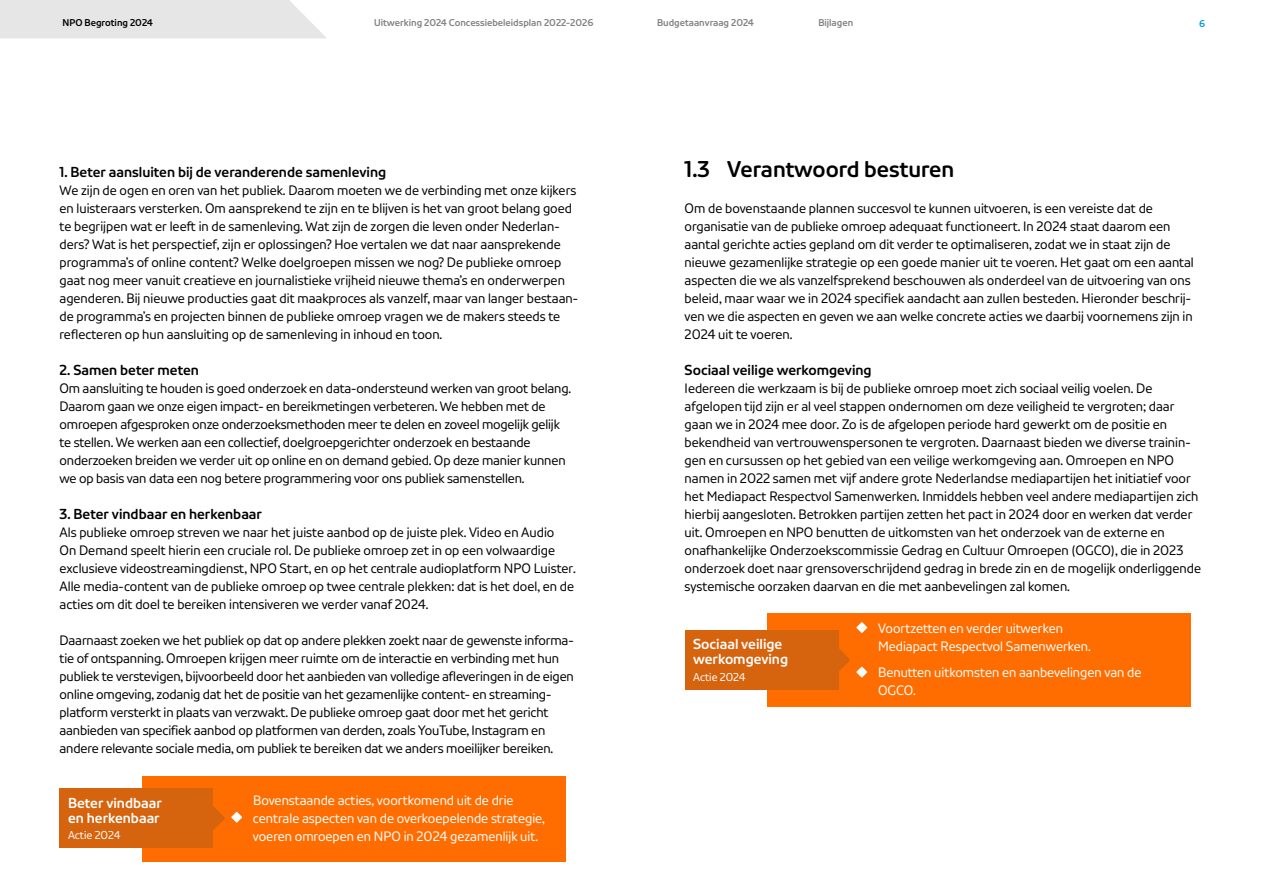
<style>
.page{position:relative;width:1263px;height:893px;background:#fff}
.page>*{position:absolute;margin:0;border:0;box-sizing:border-box;transform-origin:0 0}
.t1{font:700 22.5px "NPO Sans";color:#000}
.t2{font:700 14.25px "NPO Sans";color:#000}
.t3{font:700 14.25px/15px "NPO Sans";color:#fff}
.t4{font:13.5px/18px "NPO Sans";color:#000}
.t5{font:13.5px/18px "NPO Sans";color:#fff}
.t6{font:11.25px "NPO Sans";color:#fff}
.t7{font:700 9.75px "NPO Sans";color:#808285}
.t8{font:700 9.75px "NPO Sans";color:#000}
.t9{font:700 9.75px "NPO Sans";color:#009cdd}
</style>
<div class="page">
<div style="left:142px;top:776px;width:423px;height:85px;background:#ff6d00"></div>
<svg style="left:231px;top:812px;width:11px;height:11px"></svg>
<svg style="left:213px;top:806px;width:12px;height:24px"></svg>
<div style="left:60px;top:789px;width:153px;height:59px;background:#d6630e"></div>
<div style="left:767px;top:613px;width:423px;height:94px;background:#ff6d00"></div>
<svg style="left:856px;top:622px;width:11px;height:11px"></svg>
<svg style="left:856px;top:667px;width:11px;height:10px"></svg>
<svg style="left:838px;top:648px;width:12px;height:23px"></svg>
<div style="left:685px;top:630px;width:153px;height:59px;background:#d6630e"></div>
<div style="left:0;top:0;width:326px;height:38px;background:#e6e6e6"></div>
<p class="t8" style="left:63px;top:17px;width:92px">NPO Begroting 2024</p>
<p class="t7" style="left:374px;top:17px;width:221px">Uitwerking 2024 Concessiebeleidsplan 2022-2026</p>
<p class="t7" style="left:657px;top:17px;width:98px">Budgetaanvraag 2024</p>
<p class="t7" style="left:818px;top:17px;width:36px">Bijlagen</p>
<p class="t9" style="left:1199px;top:18px;width:8px">6</p>
<p class="t2" style="left:60px;top:163px;width:328px">1. Beter aansluiten bij de veranderende samenleving</p>
<p class="t4" style="left:60px;top:181px;width:520px">We zijn de ogen en oren van het publiek. Daarom moeten we de verbinding met onze kijkers en luisteraars versterken. Om aansprekend te zijn en te blijven is het van groot belang goed te begrijpen wat er leeft in de samenleving. Wat zijn de zorgen die leven onder Nederlan&shy;ders? Wat is het perspectief, zijn er oplossingen? Hoe vertalen we dat naar aansprekende programma’s of online content? Welke doelgroepen missen we nog? De publieke omroep gaat nog meer vanuit creatieve en journalistieke vrijheid nieuwe thema’s en onderwerpen agenderen. Bij nieuwe producties gaat dit maakproces als vanzelf, maar van langer bestaan&shy;de programma’s en projecten binnen de publieke omroep vragen we de makers steeds te reflecteren op hun aansluiting op de samenleving in inhoud en toon.</p>
<p class="t2" style="left:60px;top:361px;width:141px">2. Samen beter meten</p>
<p class="t4" style="left:60px;top:379px;width:513px">Om aansluiting te houden is goed onderzoek en data-ondersteund werken van groot belang.<br>Daarom gaan we onze eigen impact- en bereikmetingen verbeteren. We hebben met de omroepen afgesproken onze onderzoeksmethoden meer te delen en zoveel mogelijk gelijk te stellen. We werken aan een collectief, doelgroepgerichter onderzoek en bestaande onderzoeken breiden we verder uit op online en on demand gebied. Op deze manier kunnen we op basis van data een nog betere programmering voor ons publiek samenstellen.</p>
<p class="t2" style="left:60px;top:505px;width:204px">3. Beter vindbaar en herkenbaar</p>
<p class="t4" style="left:60px;top:523px;width:518px">Als publieke omroep streven we naar het juiste aanbod op de juiste plek. Video en Audio<br>On Demand speelt hierin een cruciale rol. De publieke omroep zet in op een volwaardige exclusieve videostreamingdienst, NPO Start, en op het centrale audioplatform NPO Luister.<br>Alle media-content van de publieke omroep op twee centrale plekken: dat is het doel, en de acties om dit doel te bereiken intensiveren we verder vanaf 2024.</p>
<p class="t4" style="left:60px;top:631px;width:516px">Daarnaast zoeken we het publiek op dat op andere plekken zoekt naar de gewenste informa&shy;tie of ontspanning. Omroepen krijgen meer ruimte om de interactie en verbinding met hun publiek te verstevigen, bijvoorbeeld door het aanbieden van volledige afleveringen in de eigen online omgeving, zodanig dat het de positie van het gezamenlijke content- en streaming&shy;platform versterkt in plaats van verzwakt. De publieke omroep gaat door met het gericht aanbieden van specifiek aanbod op platformen van derden, zoals YouTube, Instagram en andere relevante sociale media, om publiek te bereiken dat we anders moeilijker bereiken.</p>
<p class="t3" style="left:68px;top:795px;width:95px">Beter vindbaar en herkenbaar</p>
<p class="t6" style="left:68px;top:828px;width:54px">Actie 2024</p>
<p class="t5" style="left:253px;top:790px;width:293px">Bovenstaande acties, voortkomend uit de drie centrale aspecten van de overkoepelende strategie, voeren omroepen en NPO in 2024 gezamenlijk uit.</p>
<h1 class="t1" style="left:685px;top:155px;width:271px">1.3 Verantwoord besturen</h1>
<p class="t4" style="left:685px;top:199px;width:511px">Om de bovenstaande plannen succesvol te kunnen uitvoeren, is een vereiste dat de organisatie van de publieke omroep adequaat functioneert. In 2024 staat daarom een aantal gerichte acties gepland om dit verder te optimaliseren, zodat we in staat zijn de nieuwe gezamenlijke strategie op een goede manier uit te voeren. Het gaat om een aantal aspecten die we als vanzelfsprekend beschouwen als onderdeel van de uitvoering van ons beleid, maar waar we in 2024 specifiek aandacht aan zullen besteden. Hieronder beschrij&shy;ven we die aspecten en geven we aan welke concrete acties we daarbij voornemens zijn in 2024 uit te voeren.</p>
<p class="t2" style="left:685px;top:361px;width:189px">Sociaal veilige werkomgeving</p>
<p class="t4" style="left:685px;top:379px;width:518px">Iedereen die werkzaam is bij de publieke omroep moet zich sociaal veilig voelen. De afgelopen tijd zijn er al veel stappen ondernomen om deze veiligheid te vergroten; daar gaan we in 2024 mee door. Zo is de afgelopen periode hard gewerkt om de positie en bekendheid van vertrouwenspersonen te vergroten. Daarnaast bieden we diverse trainin&shy;gen en cursussen op het gebied van een veilige werkomgeving aan. Omroepen en NPO namen in 2022 samen met vijf andere grote Nederlandse mediapartijen het initiatief voor het Mediapact Respectvol Samenwerken. Inmiddels hebben veel andere mediapartijen zich hierbij aangesloten. Betrokken partijen zetten het pact in 2024 door en werken dat verder uit. Omroepen en NPO benutten de uitkomsten van het onderzoek van de externe en onafhankelijke Onderzoekscommissie Gedrag en Cultuur Omroepen (OGCO), die in 2023 onderzoek doet naar grensoverschrijdend gedrag in brede zin en de mogelijk onderliggende systemische oorzaken daarvan en die met aanbevelingen zal komen.</p>
<p class="t3" style="left:693px;top:636px;width:96px">Sociaal veilige werkomgeving</p>
<p class="t6" style="left:693px;top:669px;width:54px">Actie 2024</p>
<p class="t5" style="left:878px;top:619px;width:214px">Voortzetten en verder uitwerken<br>Mediapact Respectvol Samenwerken.</p>
<p class="t5" style="left:878px;top:663px;width:265px">Benutten uitkomsten en aanbevelingen van de<br>OGCO.</p>
</div>
